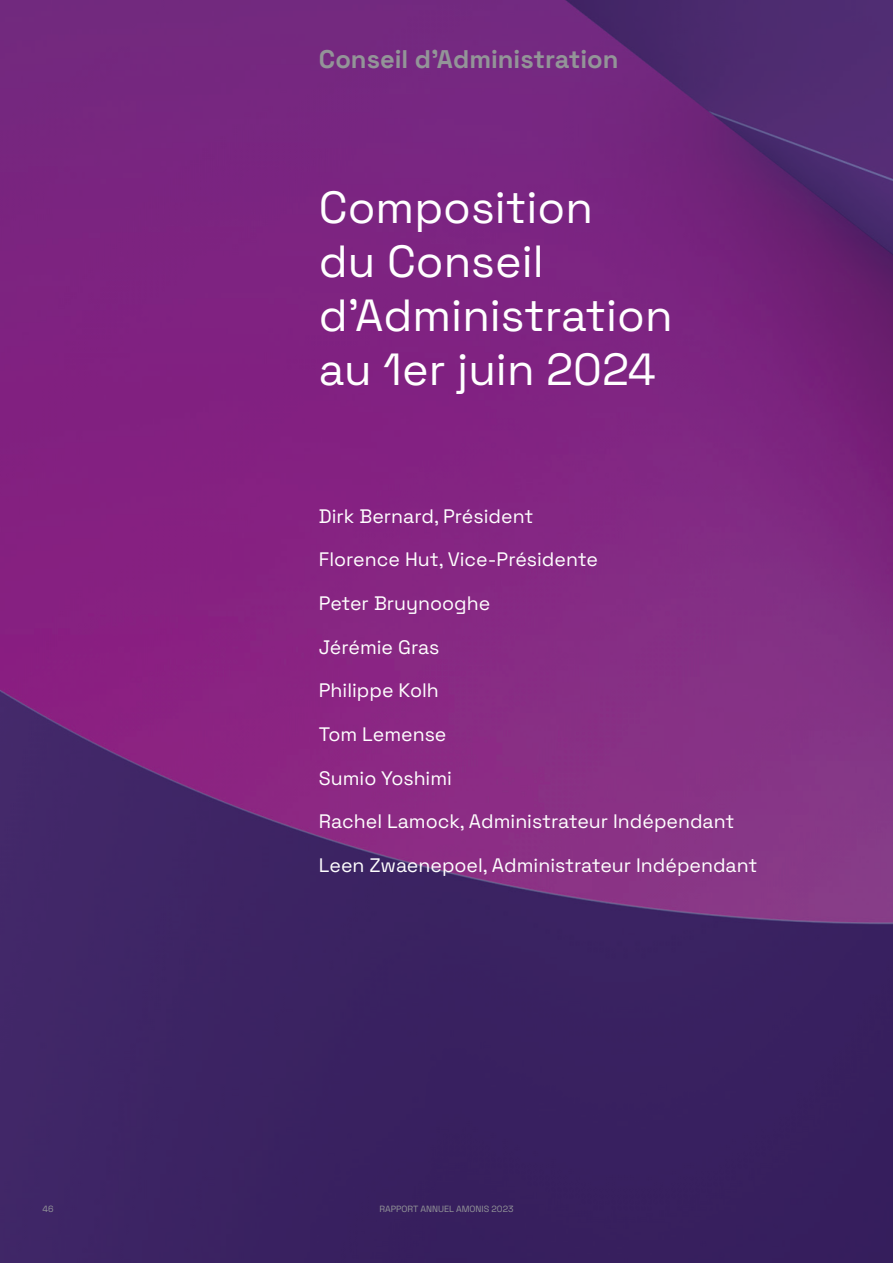
<style>
.page{position:relative;width:893px;height:1263px;background:#fff}
.page>*{position:absolute;margin:0;border:0;box-sizing:border-box;transform-origin:0 0}
.t1{font:45px/54px "Space Grotesk";color:#fff}
.t2{font:700 25.5px "Space Grotesk";color:#939598}
.Subsubtitel{font:19.5px "Space Grotesk";color:#fff}
.t3{font:9px "Space Grotesk";color:#939598}
</style>
<div class="page">
<img style="left:0;top:0;width:893px;height:1263px">
<p class="t2" style="left:319px;top:40px;width:301px">Conseil d’Administration</p>
<p class="t1" style="left:319px;top:178px;width:276px">Composition</p>
<p class="t1" style="left:319px;top:232px;width:226px">du Conseil</p>
<p class="t1" style="left:319px;top:286px;width:355px">d’Administration au 1er juin 2024</p>
<p class="Subsubtitel" style="left:319px;top:502px;width:216px">Dirk Bernard, Président</p>
<p class="Subsubtitel" style="left:319px;top:545px;width:280px">Florence Hut, Vice-Présidente</p>
<p class="Subsubtitel" style="left:319px;top:589px;width:173px">Peter Bruynooghe</p>
<p class="Subsubtitel" style="left:319px;top:633px;width:122px">Jérémie Gras</p>
<p class="Subsubtitel" style="left:319px;top:676px;width:121px">Philippe Kolh</p>
<p class="Subsubtitel" style="left:319px;top:720px;width:129px">Tom Lemense</p>
<p class="Subsubtitel" style="left:319px;top:764px;width:135px">Sumio Yoshimi</p>
<p class="Subsubtitel" style="left:319px;top:807px;width:417px">Rachel Lamock, Administrateur Indépendant</p>
<p class="Subsubtitel" style="left:319px;top:851px;width:440px">Leen Zwaenepoel, Administrateur Indépendant</p>
<p class="t3" style="left:43px;top:1202px;width:13px">46</p>
<p class="t3" style="left:379px;top:1202px;width:136px">RAPPORT ANNUEL AMONIS 2023</p>
</div>
